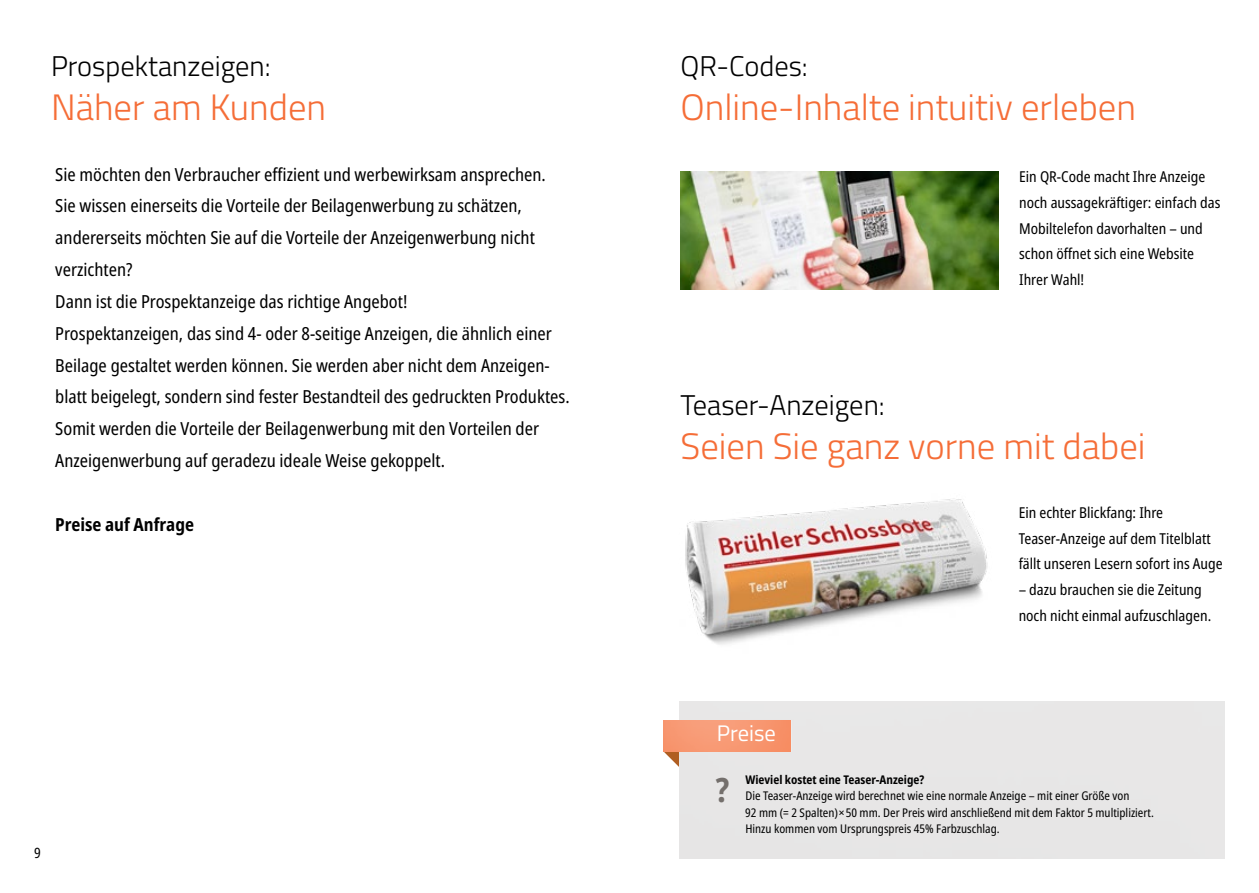
<style>
.page{position:relative;width:1259px;height:893px;background:#fff}
.page>*{position:absolute;margin:0;border:0;box-sizing:border-box;transform-origin:0 0}
.t1{font:300 36.75px "Titillium Web";color:#f56d37}
.t2{font:700 condensed 33.6px "Noto Sans";color:#746f6c}
.t3{font:300 28.5px "Titillium Web";color:#000}
.t4{font:22.5px "Titillium Web";color:#fff}
.t5{font:condensed 18px/31.8px "Noto Sans";color:#000}
.t6{font:700 condensed 18px "Noto Sans";color:#000}
.t7{font:condensed 15px/25.8px "Noto Sans";color:#000}
.t8{font:condensed 14.25px "Noto Sans";color:#000}
.t9{font:condensed 12px/16.5px "Noto Sans";color:#000}
.t10{font:700 condensed 12px "Noto Sans";color:#000}
</style>
<div class="page">
<img style="left:680px;top:171px;width:318px;height:119px">
<img style="left:685px;top:498px;width:303px;height:147px">
<svg style="left:663px;top:751px;width:16px;height:16px"></svg>
<div style="left:679px;top:702px;width:546px;height:157px;background:#e7e7e7"></div>
<img style="left:663px;top:720px;width:128px;height:31px">
<h3 class="t3" style="left:51px;top:45px;width:221px">Prospektanzeigen:</h3>
<h1 class="t1" style="left:51px;top:80px;width:276px">Näher am Kunden</h1>
<p class="t5" style="left:55px;top:159px;width:516px">Sie möchten den Verbraucher effizient und werbewirksam ansprechen.<br>Sie wissen einerseits die Vorteile der Beilagenwerbung zu schätzen, andererseits möchten Sie auf die Vorteile der Anzeigenwerbung nicht verzichten?<br>Dann ist die Prospektanzeige das richtige Angebot!<br>Prospektanzeigen, das sind 4- oder 8-seitige Anzeigen, die ähnlich einer Beilage gestaltet werden können. Sie werden aber nicht dem Anzeigen&shy;blatt beigelegt, sondern sind fester Bestandteil des gedruckten Produktes.<br>Somit werden die Vorteile der Beilagenwerbung mit den Vorteilen der Anzeigenwerbung auf geradezu ideale Weise gekoppelt.</p>
<p class="t6" style="left:55px;top:511px;width:140px">Preise auf Anfrage</p>
<p class="t8" style="left:34px;top:842px;width:8px">9</p>
<h3 class="t3" style="left:680px;top:45px;width:129px">QR-Codes:</h3>
<h1 class="t1" style="left:680px;top:80px;width:457px">Online-Inhalte intuitiv erleben</h1>
<p class="t7" style="left:1019px;top:164px;width:203px">Ein QR-Code macht Ihre Anzeige noch aussagekräftiger: einfach das<br>Mobiltelefon davorhalten – und schon öffnet sich eine Website<br>Ihrer Wahl!</p>
<h3 class="t3" style="left:680px;top:384px;width:206px">Teaser-Anzeigen:</h3>
<h1 class="t1" style="left:680px;top:419px;width:466px">Seien Sie ganz vorne mit dabei</h1>
<p class="t7" style="left:1018px;top:500px;width:205px">Ein echter Blickfang: Ihre<br>Teaser-Anzeige auf dem Titelblatt fällt unseren Lesern sofort ins Auge</p>
<p class="t7" style="left:1018px;top:577px;width:194px">– dazu brauchen sie die Zeitung noch nicht einmal aufzuschlagen.</p>
<p class="t4" style="left:717px;top:716px;width:61px">Preise</p>
<p class="t10" style="left:745px;top:771px;width:180px">Wieviel kostet eine Teaser-Anzeige?</p>
<p class="t9" style="left:745px;top:788px;width:410px">Die Teaser-Anzeige wird berechnet wie eine normale Anzeige – mit einer Größe von<br>92 mm (= 2 Spalten) × 50 mm. Der Preis wird anschließend mit dem Faktor 5 multipliziert.<br>Hinzu kommen vom Ursprungspreis 45% Farbzuschlag.</p>
<h2 class="t2" style="left:716px;top:765px;width:15px">?</h2>
</div>
